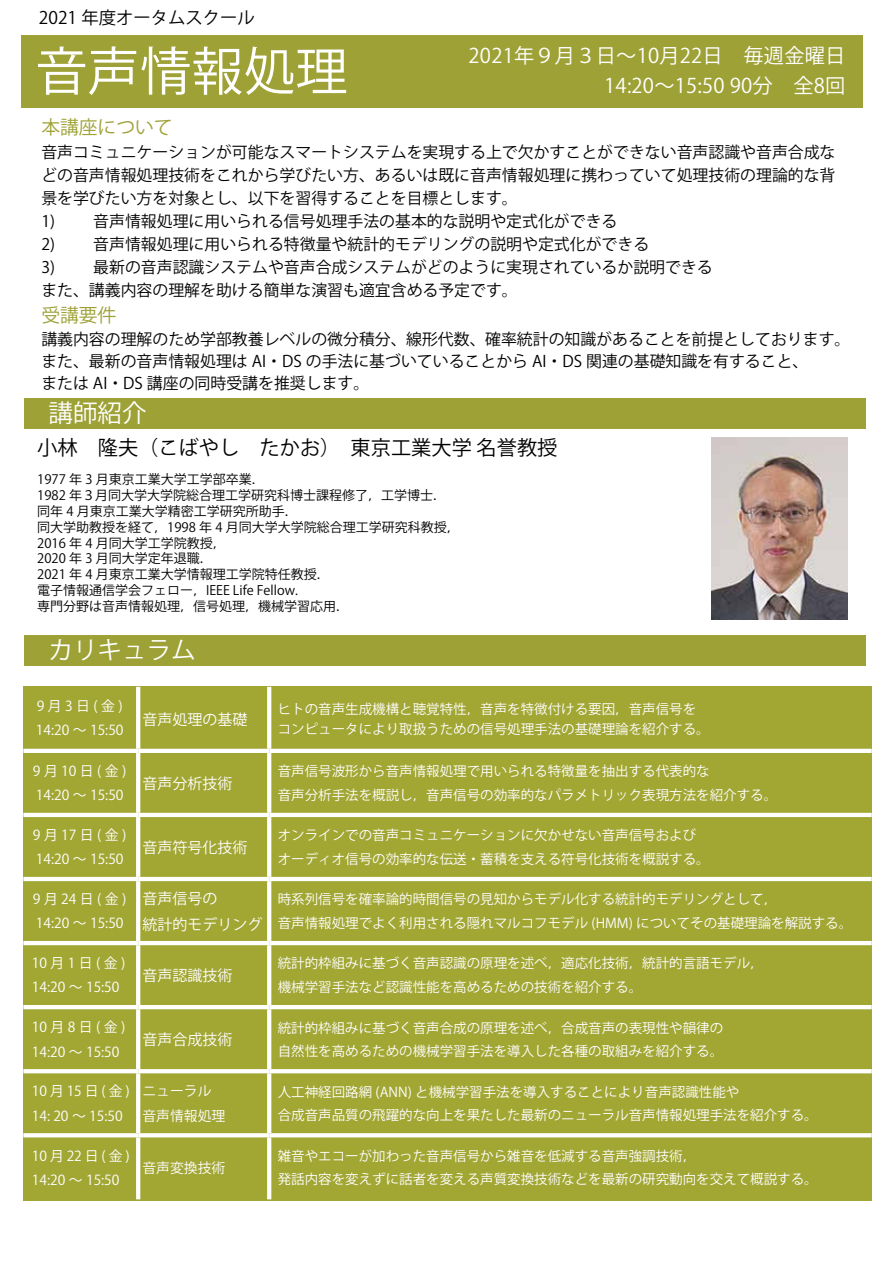
<style>
.page{position:relative;width:893px;height:1263px;background:#fff}
.page>*{position:absolute;margin:0;border:0;box-sizing:border-box;transform-origin:0 0}
.t1{font:52.05px "Koz Go Pr 6 N";color:#fff}
.t2{font:24.6px "Koz Go Pr 6 N";color:#fff}
.t3{font:20.25px/30.3px "Koz Go Pr 6 N";letter-spacing:.01em;color:#fff;text-align:right}
.t4{font:20.25px "Koz Go Pr 6 N";color:#000}
.t5{font:18.75px "Koz Go Pr 6 N";color:#9ea136}
.t6{font:17.4px "Koz Go Pr 6 N";color:#000}
.t7{font:15.9px/23.1px "Koz Go Pr 6 N";color:#000}
.t8{font:15px/26.2px "Koz Go Pr 6 N";color:#fff}
.t9{font:13.8px/24.2px "Koz Go Pr 6 N";color:#fff}
.t10{font:13.5px/23.7px "Koz Go Pr 6 N";color:#fff}
.t11{font:13.05px/15.9px "Koz Go Pr 6 N";color:#000}
</style>
<div class="page">
<div style="left:24px;top:398px;width:842px;height:30px;background:#9ea136"></div>
<div style="left:25px;top:35px;width:838px;height:72px;background:#9ea136"></div>
<div style="left:24px;top:635px;width:842px;height:30px;background:#9ea136"></div>
<img style="left:711px;top:437px;width:137px;height:182px">
<div style="left:23px;top:686px;width:849px;height:514px;background:#a2a633"></div>
<svg style="left:136px;top:687px;width:4px;height:62px"></svg>
<svg style="left:267px;top:687px;width:4px;height:62px"></svg>
<hr style="left:23px;top:749px;width:115px;height:4px;background:#fff">
<hr style="left:138px;top:749px;width:131px;height:4px;background:#fff">
<svg style="left:136px;top:753px;width:4px;height:60px"></svg>
<hr style="left:269px;top:749px;width:603px;height:4px;background:#fff">
<svg style="left:267px;top:753px;width:4px;height:60px"></svg>
<hr style="left:23px;top:813px;width:115px;height:4px;background:#fff">
<hr style="left:138px;top:813px;width:131px;height:4px;background:#fff">
<svg style="left:136px;top:817px;width:4px;height:60px"></svg>
<hr style="left:269px;top:813px;width:603px;height:4px;background:#fff">
<svg style="left:267px;top:817px;width:4px;height:60px"></svg>
<hr style="left:23px;top:877px;width:115px;height:4px;background:#fff">
<hr style="left:138px;top:877px;width:131px;height:4px;background:#fff">
<svg style="left:136px;top:881px;width:4px;height:60px"></svg>
<hr style="left:269px;top:877px;width:603px;height:4px;background:#fff">
<svg style="left:267px;top:881px;width:4px;height:60px"></svg>
<hr style="left:23px;top:941px;width:115px;height:4px;background:#fff">
<hr style="left:138px;top:941px;width:131px;height:4px;background:#fff">
<svg style="left:136px;top:945px;width:4px;height:60px"></svg>
<hr style="left:269px;top:941px;width:603px;height:4px;background:#fff">
<svg style="left:267px;top:945px;width:4px;height:60px"></svg>
<hr style="left:23px;top:1005px;width:115px;height:4px;background:#fff">
<hr style="left:138px;top:1005px;width:131px;height:4px;background:#fff">
<svg style="left:136px;top:1009px;width:4px;height:60px"></svg>
<hr style="left:269px;top:1005px;width:603px;height:4px;background:#fff">
<svg style="left:267px;top:1009px;width:4px;height:60px"></svg>
<svg style="left:23px;top:1069px;width:115px;height:4px"></svg>
<svg style="left:138px;top:1069px;width:131px;height:4px"></svg>
<svg style="left:136px;top:1073px;width:4px;height:60px"></svg>
<svg style="left:269px;top:1069px;width:603px;height:4px;background:#fcfcf9"></svg>
<svg style="left:267px;top:1073px;width:4px;height:60px"></svg>
<svg style="left:23px;top:1133px;width:115px;height:4px"></svg>
<svg style="left:138px;top:1133px;width:131px;height:4px"></svg>
<svg style="left:136px;top:1137px;width:4px;height:62px"></svg>
<svg style="left:269px;top:1133px;width:603px;height:4px;background:#fafaf5"></svg>
<svg style="left:267px;top:1137px;width:4px;height:62px"></svg>
<p class="t6" style="left:39px;top:8px;width:217px">2021 年度オータムスクール</p>
<h1 class="t1" style="left:36px;top:42px;width:313px">音声情報処理</h1>
<h3 class="t3" style="left:469px;top:41px;width:378px">2021年９月３日～10月22日　毎週金曜日<br>14:20～15:50 90分　全8回</h3>
<h3 class="t5" style="left:41px;top:117px;width:133px">本講座について</h3>
<p class="t7" style="left:41px;top:140px;width:796px">音声コミュニケーションが可能なスマートシステムを実現する上で欠かすことができない音声認識や音声合成などの音声情報処理技術をこれから学びたい方、あるいは既に音声情報処理に携わっていて処理技術の理論的な背景を学びたい方を対象とし、以下を習得することを目標とします。<br>1)</p>
<p class="t7" style="left:93px;top:210px;width:526px">音声情報処理に用いられる信号処理手法の基本的な説明や定式化ができる</p>
<p class="t7" style="left:41px;top:233px;width:15px">2)</p>
<p class="t7" style="left:93px;top:233px;width:557px">音声情報処理に用いられる特徴量や統計的モデリングの説明や定式化ができる</p>
<p class="t7" style="left:41px;top:256px;width:15px">3)</p>
<p class="t7" style="left:41px;top:256px;width:673px;text-indent:52px">最新の音声認識システムや音声合成システムがどのように実現されているか説明できるまた、講義内容の理解を助ける簡単な演習も適宜含める予定です。</p>
<h3 class="t5" style="left:41px;top:304px;width:77px">受講要件</h3>
<p class="t7" style="left:41px;top:329px;width:811px;line-height:21.6px">講義内容の理解のため学部教養レベルの微分積分、線形代数、確率統計の知識があることを前提としております。また、最新の音声情報処理は AI・DS の手法に基づいていることから AI・DS 関連の基礎知識を有すること、<br>または AI・DS 講座の同時受講を推奨します。</p>
<h2 class="t2" style="left:48px;top:399px;width:100px">講師紹介</h2>
<h3 class="t4" style="left:37px;top:436px;width:522px">小林　隆夫（こばやし　たかお）　東京工業大学 名誉教授</h3>
<p class="t11" style="left:37px;top:471px;width:424px">1977 年 3 月東京工業大学工学部卒業．<br>1982 年３月同大学大学院総合理工学研究科博士課程修了，工学博士．同年 4 月東京工業大学精密工学研究所助手．<br>同大学助教授を経て，1998 年 4 月同大学大学院総合理工学研究科教授，<br>2016 年 4 月同大学工学院教授，<br>2020 年 3 月同大学定年退職．<br>2021 年 4 月東京工業大学情報理工学院特任教授．<br>電子情報通信学会フェロー，IEEE Life Fellow.<br>専門分野は音声情報処理，信号処理，機械学習応用．</p>
<h2 class="t2" style="left:48px;top:636px;width:149px">カリキュラム</h2>
<p class="t9" style="left:36px;top:694px;width:89px">9月3日(金)<br>14:20 ～ 15:50</p>
<p class="t8" style="left:142px;top:706px;width:106px">音声処理の基礎</p>
<p class="t10" style="left:278px;top:700px;width:434px;line-height:19.5px">ヒトの音声生成機構と聴覚特性，音声を特徴付ける要因，音声信号をコンピュータにより取扱うための信号処理手法の基礎理論を紹介する。</p>
<p class="t9" style="left:33px;top:759px;width:95px">9月10日(金)<br>14:20 ～ 15:50</p>
<p class="t8" style="left:142px;top:770px;width:91px">音声分析技術</p>
<p class="t10" style="left:278px;top:760px;width:501px">音声信号波形から音声情報処理で用いられる特徴量を抽出する代表的な<br>音声分析手法を概説し，音声信号の効率的なパラメトリック表現方法を紹介する。</p>
<p class="t9" style="left:33px;top:823px;width:95px">9月17日(金)<br>14:20 ～ 15:50</p>
<p class="t8" style="left:142px;top:834px;width:106px">音声符号化技術</p>
<p class="t10" style="left:278px;top:824px;width:434px">オンラインでの音声コミュニケーションに欠かせない音声信号およびオーディオ信号の効率的な伝送・蓄積を支える符号化技術を概説する。</p>
<p class="t9" style="left:33px;top:887px;width:95px">9月24日(金)<br>14:20 ～ 15:50</p>
<p class="t8" style="left:142px;top:885px;width:121px">音声信号の<br>統計的モデリング</p>
<p class="t10" style="left:278px;top:888px;width:576px">時系列信号を確率論的時間信号の見知からモデル化する統計的モデリングとして，<br>音声情報処理でよく利用される隠れマルコフモデル (HMM) についてその基礎理論を解説する。</p>
<p class="t9" style="left:32px;top:951px;width:95px">10月1日(金)<br>14:20 ～ 15:50</p>
<p class="t8" style="left:142px;top:962px;width:91px">音声認識技術</p>
<p class="t10" style="left:278px;top:952px;width:488px">統計的枠組みに基づく音声認識の原理を述べ，適応化技術，統計的言語モデル，機械学習手法など認識性能を高めるための技術を紹介する。</p>
<p class="t9" style="left:32px;top:1015px;width:95px">10月8日(金)<br>14:20 ～ 15:50</p>
<p class="t8" style="left:142px;top:1026px;width:91px">音声合成技術</p>
<p class="t10" style="left:278px;top:1016px;width:447px">統計的枠組みに基づく音声合成の原理を述べ，合成音声の表現性や韻律の自然性を高めるための機械学習手法を導入した各種の取組みを紹介する。</p>
<p class="t9" style="left:32px;top:1079px;width:99px">10月15日(金)<br>14: 20 ～ 15:50</p>
<p class="t9" style="left:142px;top:1079px;width:84px">ニューラル音声情報処理</p>
<p class="t10" style="left:278px;top:1080px;width:542px">人工神経回路網 (ANN) と機械学習手法を導入することにより音声認識性能や<br>合成音声品質の飛躍的な向上を果たした最新のニューラル音声情報処理手法を紹介する。</p>
<p class="t9" style="left:32px;top:1144px;width:99px">10月22日(金)<br>14:20 ～ 15:50</p>
<p class="t9" style="left:142px;top:1156px;width:84px">音声変換技術</p>
<p class="t10" style="left:278px;top:1144px;width:542px">雑音やエコーが加わった音声信号から雑音を低減する音声強調技術，<br>発話内容を変えずに話者を変える声質変換技術などを最新の研究動向を交えて概説する。</p>
</div>
